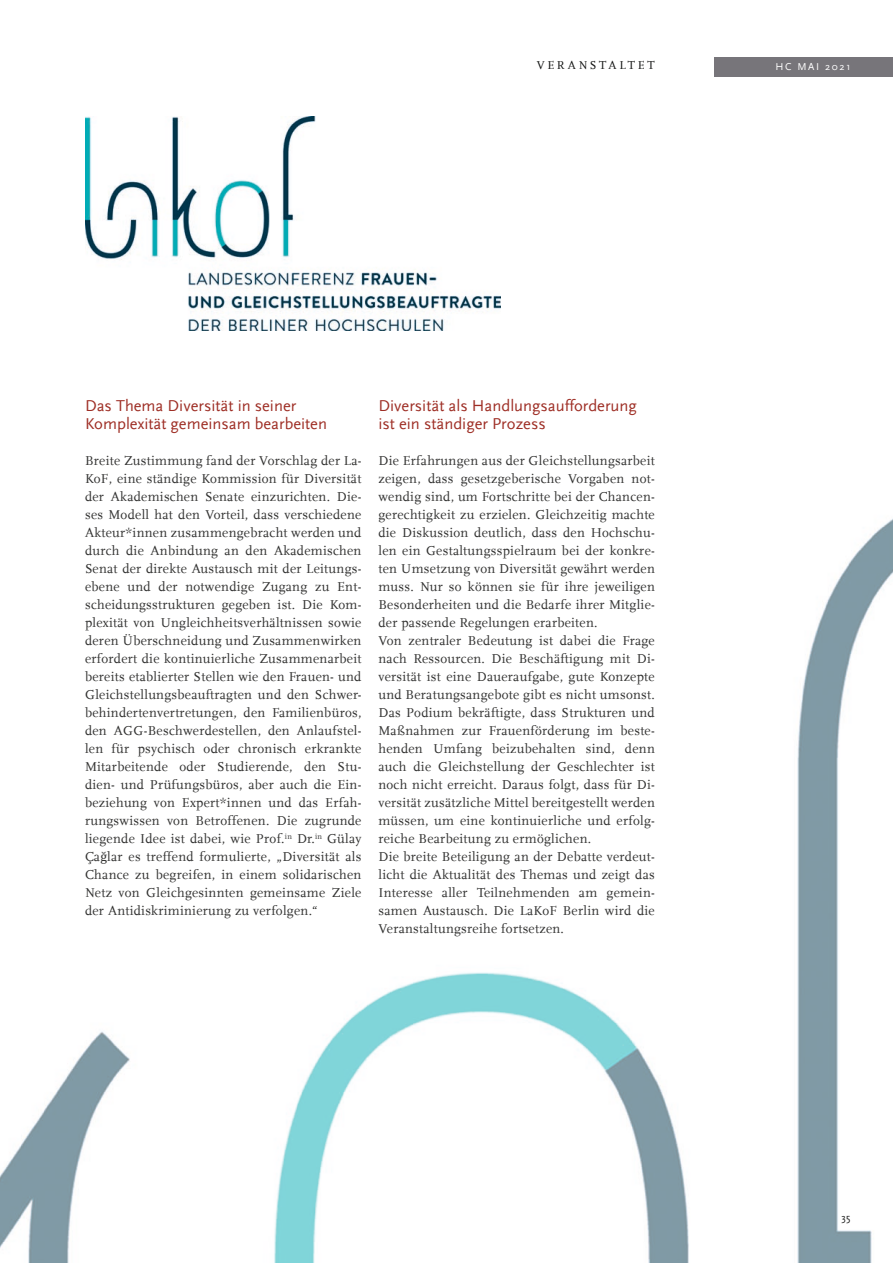
<style>
.page{position:relative;width:893px;height:1263px;background:#fff}
.page>*{position:absolute;margin:0;border:0;box-sizing:border-box;transform-origin:0 0}
.t1{font:16.5px/18px "HU Scala Sans";color:#9e2e25}
.t2{font:13.5px/18px "HU Scala";letter-spacing:.02em;color:#313130;text-align:justify}
.t3{font:12px "HU Scala";letter-spacing:.23em;color:#131413}
.t4{font:10.5px "HU Scala Sans";letter-spacing:.155em;color:#fff}
.t5{font:10.5px "HU Scala Sans";color:#131413}
.s1{font-family:"Cambria"}
</style>
<div class="page">
<div style="left:714px;top:57px;width:179px;height:19px;background:#77757a"></div>
<img style="left:0;top:518px;width:893px;height:745px">
<img style="left:85px;top:117px;width:416px;height:213px">
<p class="t3" style="left:537px;top:59px;width:119px">VERANSTALTET</p>
<p class="t4" style="left:775px;top:61px;width:77px">HC MAI 2021</p>
<p class="t1" style="left:85px;top:397px;width:243px">Das Thema Diversität in seiner<br>Komplexität gemeinsam bearbeiten</p>
<p class="t2" style="left:85px;top:452px;width:278px">Breite Zustimmung fand der Vorschlag der La-KoF, eine ständige Kommission für Diversität der Akademischen Senate einzurichten. Die&shy;ses Modell hat den Vorteil, dass verschiedene Akteur*innen zusammengebracht werden und durch die Anbindung an den Akademischen Senat der direkte Austausch mit der Leitungs&shy;ebene und der notwendige Zugang zu Ent&shy;scheidungsstrukturen gegeben ist. Die Kom&shy;plexität von Ungleichheitsverhältnissen sowie deren Überschneidung und Zusammenwirken erfordert die kontinuierliche Zusammenarbeit bereits etablierter Stellen wie den Frauen- und Gleichstellungsbeauftragten und den Schwer&shy;behindertenvertretungen, den Familienbüros, den AGG-Beschwerdestellen, den Anlaufstel&shy;len für psychisch oder chronisch erkrankte Mitarbeitende oder Studierende, den Stu&shy;dien- und Prüfungsbüros, aber auch die Ein&shy;beziehung von Expert*innen und das Erfah&shy;rungswissen von Betroffenen. Die zugrunde liegende Idee ist dabei, wie Prof.<sup>in</sup> Dr.<sup>in</sup> Gülay Ça<span class="s1">ğ</span>lar es treffend formulierte, „Diversität als Chance zu begreifen, in einem solidarischen Netz von Gleichgesinnten gemeinsame Ziele der Antidiskriminierung zu verfolgen.“</p>
<p class="t1" style="left:378px;top:397px;width:260px">Diversität als Handlungsaufforderung ist ein ständiger Prozess</p>
<p class="t2" style="left:378px;top:452px;width:278px;text-align:left">Die Erfahrungen aus der Gleichstellungsarbeit zeigen, dass gesetzgeberische Vorgaben not&shy;wendig sind, um Fortschritte bei der Chancen&shy;gerechtigkeit zu erzielen. Gleichzeitig machte die Diskussion deutlich, dass den Hochschu&shy;len ein Gestaltungsspielraum bei der konkre&shy;ten Umsetzung von Diversität gewährt werden muss. Nur so können sie für ihre jeweiligen Besonderheiten und die Bedarfe ihrer Mitglie&shy;der passende Regelungen erarbeiten.<br>Von zentraler Bedeutung ist dabei die Frage nach Ressourcen. Die Beschäftigung mit Di&shy;versität ist eine Daueraufgabe, gute Konzepte und Beratungsangebote gibt es nicht umsonst.<br>Das Podium bekräftigte, dass Strukturen und Maßnahmen zur Frauenförderung im beste&shy;henden Umfang beizubehalten sind, denn auch die Gleichstellung der Geschlechter ist noch nicht erreicht. Daraus folgt, dass für Di&shy;versität zusätzliche Mittel bereitgestellt werden müssen, um eine kontinuierliche und erfolg&shy;reiche Bearbeitung zu ermöglichen.<br>Die breite Beteiligung an der Debatte verdeut&shy;licht die Aktualität des Themas und zeigt das Interesse aller Teilnehmenden am gemein&shy;samen Austausch. Die LaKoF Berlin wird die Veranstaltungsreihe fortsetzen.</p>
<p class="t5" style="left:842px;top:1212px;width:10px">35</p>
</div>
